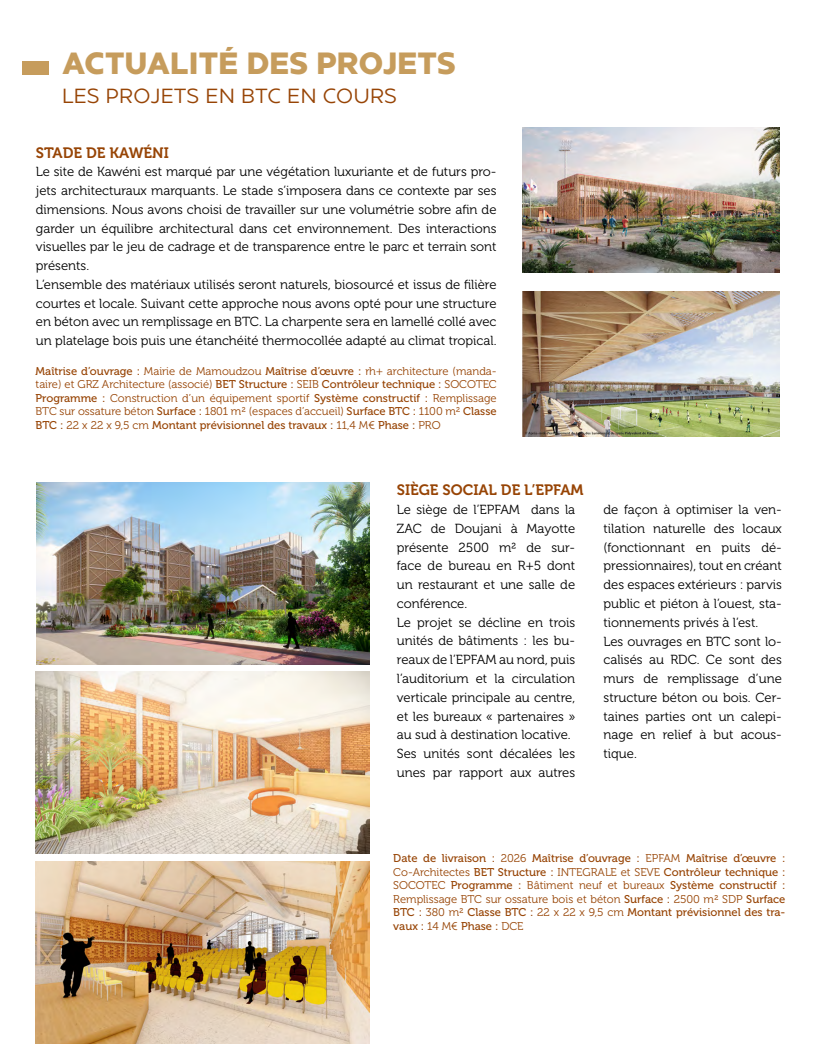
<style>
.page{position:relative;width:815px;height:1053px;background:#fff}
.page>*{position:absolute;margin:0;border:0;box-sizing:border-box;transform-origin:0 0}
.t1{font:900 30px "Rijsel";color:#c69c5c}
.t2{font:20px "Rijsel";color:#974405}
.t3{font:15px "Museo 700";color:#974405}
.t4{font:13.12px/18.8px "Museo 300";color:#000}
.t5{font:11.25px/13.5px "Museo 300";color:#974405;text-align:justify}
.t6{font:11.25px/13.5px "Museo 500";color:#974405;text-align:justify}
.s1{font-family:"Museo 500"}
.s2{font-family:"Museo 300"}
</style>
<div class="page">
<div style="left:22px;top:61px;width:27px;height:13px;background:#c69c5c"></div>
<img style="left:523px;top:128px;width:256px;height:144px">
<img style="left:523px;top:291px;width:256px;height:145px">
<img style="left:36px;top:482px;width:334px;height:182px">
<img style="left:35px;top:671px;width:335px;height:182px">
<img style="left:35px;top:861px;width:335px;height:182px">
<h1 class="t1" style="left:62px;top:45px;width:395px">ACTUALITÉ DES PROJETS</h1>
<h2 class="t2" style="left:62px;top:85px;width:337px">LES PROJETS EN BTC EN COURS</h2>
<p class="t3" style="left:36px;top:144px;width:135px">STADE DE KAWÉNI</p>
<p class="t4" style="left:36px;top:163px;width:462px">Le site de Kawéni est marqué par une végétation luxuriante et de futurs pro&shy;jets architecturaux marquants. Le stade s’imposera dans ce contexte par ses dimensions. Nous avons choisi de travailler sur une volumétrie sobre afin de garder un équilibre architectural dans cet environnement. Des interactions visuelles par le jeu de cadrage et de transparence entre le parc et terrain sont présents.<br>L’ensemble des matériaux utilisés seront naturels, biosourcé et issus de filière courtes et locale. Suivant cette approche nous avons opté pour une structure en béton avec un remplissage en BTC. La charpente sera en lamellé collé avec un platelage bois puis une étanchéité thermocollée adapté au climat tropical.</p>
<p class="t5" style="left:36px;top:364px;width:463px"><span class="s1">Maîtrise d’ouvrage :</span> Mairie de Mamoudzou <span class="s1">Maîtrise d’œuvre :</span> rh+ architecture (manda&shy;taire) et GRZ Architecture (associé) <span class="s1">BET Structure :</span> SEIB <span class="s1">Contrôleur technique :</span> SOCOTEC <span class="s1">Programme :</span> Construction d’un équipement sportif <span class="s1">Système constructif :</span> Remplissage BTC sur ossature béton <span class="s1">Surface :</span> 1801 m² (espaces d’accueil) <span class="s1">Surface BTC :</span> 1100 m² <span class="s1">Classe</span></p>
<p class="t6" style="left:36px;top:418px;width:406px">BTC : <span class="s2">22 x 22 x 9,5 cm</span> Montant prévisionnel des travaux : <span class="s2">11,4 M€</span> Phase : <span class="s2">PRO</span></p>
<p class="t3" style="left:397px;top:481px;width:188px">SIÈGE SOCIAL DE L’EPFAM</p>
<p class="t4" style="left:397px;top:500px;width:180px">Le siège de l’EPFAM dans la<br>ZAC de Doujani à Mayotte présente 2500 m² de sur&shy;face de bureau en R+5 dont un restaurant et une salle de conférence.<br>Le projet se décline en trois unités de bâtiments : les bu&shy;reaux de l’EPFAM au nord, puis l’auditorium et la circulation verticale principale au centre, et les bureaux « partenaires » au sud à destination locative.<br>Ses unités sont décalées les unes par rapport aux autres</p>
<p class="t4" style="left:604px;top:500px;width:180px">de façon à optimiser la ven&shy;tilation naturelle des locaux (fonctionnant en puits dé&shy;pressionnaires), tout en créant des espaces extérieurs : parvis public et piéton à l’ouest, sta&shy;tionnements privés à l’est.<br>Les ouvrages en BTC sont lo&shy;calisés au RDC. Ce sont des murs de remplissage d’une structure béton ou bois. Cer&shy;taines parties ont un calepi&shy;nage en relief à but acous&shy;tique.</p>
<p class="t6" style="left:393px;top:851px;width:394px">Date de livraison : <span class="s2">2026</span> Maîtrise d’ouvrage : <span class="s2">EPFAM</span> Maîtrise d’œuvre :<br><span class="s2">Co-Architectes</span> BET Structure : <span class="s2">INTEGRALE et SEVE</span> Contrôleur technique :<br><span class="s2">SOCOTEC</span> Programme : <span class="s2">Bâtiment neuf et bureaux</span> Système constructif :</p>
<p class="t5" style="left:393px;top:892px;width:394px">Remplissage BTC sur ossature bois et béton <span class="s1">Surface :</span> 2500 m² SDP <span class="s1">Surface</span></p>
<p class="t6" style="left:393px;top:905px;width:394px">BTC : <span class="s2">380 m²</span> Classe BTC : <span class="s2">22 x 22 x 9,5 cm</span> Montant prévisionnel des tra&shy;vaux : <span class="s2">14 M€</span> Phase : <span class="s2">DCE</span></p>
</div>
